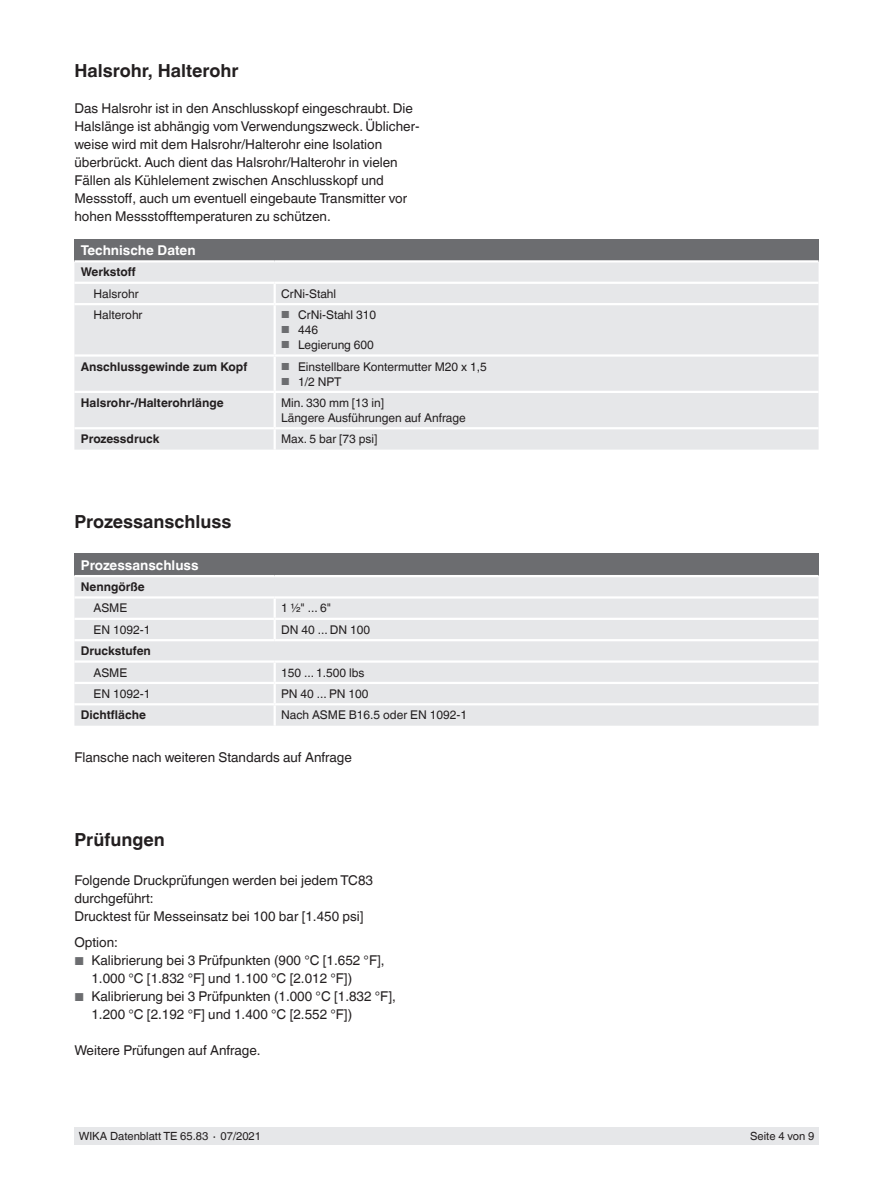
<style>
.page{position:relative;width:893px;height:1188px;background:#fff}
.page>*{position:absolute;margin:0;border:0;box-sizing:border-box;transform-origin:0 0}
.t1{font:700 18px "Helvetica World";color:#231f20}
.t2{font:13.5px/18px "Helvetica World";color:#231f20}
.t3{font:700 13.5px "Helvetica World";color:#fff}
.t4{font:12px/15px "Helvetica World";color:#231f20}
.t5{font:700 12px "Helvetica World";color:#231f20}
.t6{font:11.25px "Helvetica World";color:#231f20}
.s1{font-size:10.2px;color:#6c6d70}
.s2{font-size:11.55px;color:#6c6d70}
</style>
<div class="page">
<div style="left:74px;top:1128px;width:745px;height:17px;background:#e6e7e9"></div>
<div style="left:74px;top:239px;width:745px;height:22px;background:#6c6d70"></div>
<div style="left:74px;top:263px;width:745px;height:187px;background:#e6e7e9"></div>
<hr style="left:74px;top:260px;width:201px;height:3px;background:#fff">
<hr style="left:275px;top:260px;width:544px;height:3px;background:#fff">
<hr style="left:74px;top:282px;width:201px;height:2px;background:#fff">
<hr style="left:275px;top:282px;width:544px;height:2px;background:#fff">
<svg style="left:274px;top:284px;width:2px;height:19px"></svg>
<hr style="left:74px;top:303px;width:201px;height:2px;background:#fff">
<hr style="left:275px;top:303px;width:544px;height:2px;background:#fff">
<hr style="left:274px;top:305px;width:2px;height:49px;background:#fff">
<hr style="left:74px;top:354px;width:201px;height:3px;background:#fff">
<hr style="left:275px;top:354px;width:544px;height:3px;background:#fff">
<hr style="left:274px;top:357px;width:2px;height:34px;background:#fff">
<hr style="left:74px;top:391px;width:201px;height:2px;background:#fff">
<hr style="left:275px;top:391px;width:544px;height:2px;background:#fff">
<hr style="left:274px;top:393px;width:2px;height:34px;background:#fff">
<hr style="left:74px;top:427px;width:201px;height:2px;background:#fff">
<hr style="left:275px;top:427px;width:544px;height:2px;background:#fff">
<hr style="left:274px;top:429px;width:2px;height:21px;background:#fff">
<div style="left:74px;top:554px;width:745px;height:22px;background:#6c6d70"></div>
<div style="left:74px;top:577px;width:745px;height:149px;background:#e6e7e9"></div>
<svg style="left:274px;top:599px;width:2px;height:40px"></svg>
<svg style="left:274px;top:663px;width:2px;height:40px"></svg>
<hr style="left:74px;top:703px;width:201px;height:2px;background:#fff">
<hr style="left:275px;top:703px;width:544px;height:2px;background:#fff">
<hr style="left:274px;top:705px;width:2px;height:21px;background:#fff">
<hr style="left:74px;top:575px;width:201px;height:2px;background:#fff">
<hr style="left:275px;top:575px;width:544px;height:2px;background:#fff">
<hr style="left:74px;top:596px;width:201px;height:3px;background:#fff">
<hr style="left:275px;top:596px;width:544px;height:3px;background:#fff">
<hr style="left:74px;top:639px;width:201px;height:2px;background:#fff">
<hr style="left:275px;top:639px;width:544px;height:2px;background:#fff">
<hr style="left:74px;top:660px;width:201px;height:3px;background:#fff">
<hr style="left:275px;top:660px;width:544px;height:3px;background:#fff">
<hr style="left:74px;top:618px;width:201px;height:2px;background:#fff">
<hr style="left:275px;top:618px;width:544px;height:2px;background:#fff">
<hr style="left:74px;top:682px;width:201px;height:2px;background:#fff">
<hr style="left:275px;top:682px;width:544px;height:2px;background:#fff">
<h1 class="t1" style="left:74px;top:60px;width:166px">Halsrohr, Halterohr</h1>
<p class="t2" style="left:74px;top:99px;width:347px">Das Halsrohr ist in den Anschlusskopf eingeschraubt. Die Halslänge ist abhängig vom Verwendungszweck. Üblicher&shy;weise wird mit dem Halsrohr/Halterohr eine Isolation überbrückt. Auch dient das Halsrohr/Halterohr in vielen Fällen als Kühlelement zwischen Anschlusskopf und Messstoff, auch um eventuell eingebaute Transmitter vor hohen Messstofftemperaturen zu schützen.</p>
<p class="t3" style="left:81px;top:242px;width:116px">Technische Daten</p>
<p class="t5" style="left:81px;top:265px;width:56px">Werkstoff</p>
<p class="t4" style="left:94px;top:286px;width:47px">Halsrohr</p>
<p class="t4" style="left:281px;top:286px;width:57px">CrNi-Stahl</p>
<p class="t4" style="left:94px;top:308px;width:51px">Halterohr</p>
<p class="t4" style="left:281px;top:307px;width:97px"><span class="s1">■</span> CrNi-Stahl 310</p>
<p class="t4" style="left:281px;top:322px;width:39px"><span class="s1">■</span> 446</p>
<p class="t4" style="left:281px;top:337px;width:94px"><span class="s1">■</span> Legierung 600</p>
<p class="t5" style="left:81px;top:359px;width:168px">Anschlussgewinde zum Kopf</p>
<p class="t4" style="left:281px;top:359px;width:207px"><span class="s1">■</span> Einstellbare Kontermutter M20 x 1,5</p>
<p class="t4" style="left:281px;top:374px;width:62px"><span class="s1">■</span> 1/2 NPT</p>
<p class="t5" style="left:81px;top:396px;width:144px">Halsrohr-/Halterohrlänge</p>
<p class="t4" style="left:281px;top:395px;width:186px">Min. 330 mm [13 in]<br>Längere Ausführungen auf Anfrage</p>
<p class="t5" style="left:81px;top:432px;width:80px">Prozessdruck</p>
<p class="t4" style="left:281px;top:432px;width:98px">Max. 5 bar [73 psi]</p>
<h1 class="t1" style="left:74px;top:512px;width:159px">Prozessanschluss</h1>
<p class="t3" style="left:81px;top:557px;width:119px">Prozessanschluss</p>
<p class="t5" style="left:81px;top:580px;width:66px">Nenngörße</p>
<p class="t4" style="left:94px;top:601px;width:35px">ASME</p>
<p class="t4" style="left:281px;top:601px;width:51px">1 ½" ... 6"</p>
<p class="t4" style="left:94px;top:622px;width:58px">EN 1092-1</p>
<p class="t4" style="left:281px;top:622px;width:91px">DN 40 ... DN 100</p>
<p class="t5" style="left:81px;top:644px;width:72px">Druckstufen</p>
<p class="t4" style="left:94px;top:665px;width:35px">ASME</p>
<p class="t4" style="left:281px;top:665px;width:85px">150 ... 1.500 lbs</p>
<p class="t4" style="left:94px;top:686px;width:58px">EN 1092-1</p>
<p class="t4" style="left:281px;top:686px;width:89px">PN 40 ... PN 100</p>
<p class="t5" style="left:81px;top:708px;width:67px">Dichtfläche</p>
<p class="t4" style="left:281px;top:708px;width:187px">Nach ASME B16.5 oder EN 1092-1</p>
<p class="t2" style="left:74px;top:748px;width:279px">Flansche nach weiteren Standards auf Anfrage</p>
<h1 class="t1" style="left:74px;top:829px;width:92px">Prüfungen</h1>
<p class="t2" style="left:74px;top:871px;width:300px">Folgende Druckprüfungen werden bei jedem TC83 durchgeführt:<br>Drucktest für Messeinsatz bei 100 bar [1.450 psi]</p>
<p class="t2" style="left:74px;top:934px;width:45px">Option:</p>
<p class="t2" style="left:91px;top:952px;width:295px;text-indent:-17px"><span class="s2">■</span> Kalibrierung bei 3 Prüfpunkten (900 °C [1.652 °F],<br>1.000 °C [1.832 °F] und 1.100 °C [2.012 °F])</p>
<p class="t2" style="left:91px;top:988px;width:306px;text-indent:-17px"><span class="s2">■</span> Kalibrierung bei 3 Prüfpunkten (1.000 °C [1.832 °F],<br>1.200 °C [2.192 °F] und 1.400 °C [2.552 °F])</p>
<p class="t2" style="left:74px;top:1042px;width:188px">Weitere Prüfungen auf Anfrage.</p>
<p class="t6" style="left:79px;top:1130px;width:184px">WIKA Datenblatt TE 65.83 ∙ 07/2021</p>
<p class="t6" style="left:750px;top:1130px;width:66px">Seite 4 von 9</p>
</div>
